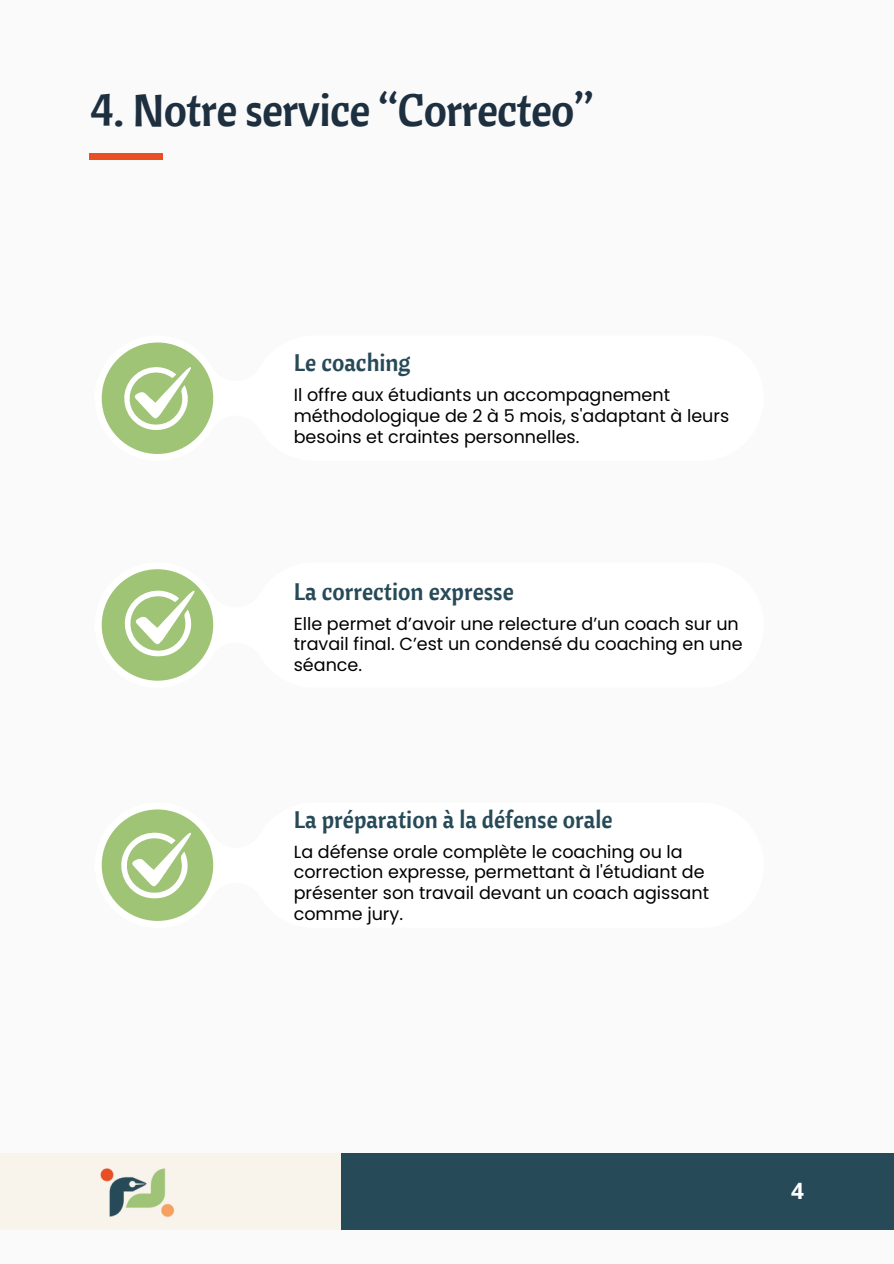
<style>
.page{position:relative;width:894px;height:1264px;background:#fff}
.page>*{position:absolute;margin:0;border:0;box-sizing:border-box;transform-origin:0 0}
.t1{font:45px "Cantora One";letter-spacing:-.02em;color:#1e3040}
.t2{font:23.85px "Cantora One";color:#274a58}
.t3{font:700 22.5px "Open Sans";color:#fff}
.t4{font:17.55px/20.7px "Poppins";color:#000}
</style>
<div class="page">
<div style="left:0;top:0;width:893px;height:1263px;background:#fafafa"></div>
<div style="left:89px;top:153px;width:73px;height:6px;background:#e94e24"></div>
<div style="left:0;top:1153px;width:341px;height:77px;background:#f8f4eb"></div>
<div style="left:341px;top:1153px;width:552px;height:77px;background:#274a58"></div>
<img style="left:100px;top:1168px;width:75px;height:49px">
<div style="left:102px;top:342px;width:111px;height:112px;background:#9fc476;border-radius:50%"></div>
<div style="left:102px;top:569px;width:111px;height:111px;background:#9fc476;border-radius:50%"></div>
<div style="left:102px;top:809px;width:111px;height:111px;background:#9fc476;border-radius:50%"></div>
<svg style="left:124px;top:590px;width:71px;height:67px"></svg>
<svg style="left:124px;top:367px;width:67px;height:63px"></svg>
<svg style="left:121px;top:832px;width:70px;height:66px"></svg>
<p class="t1" style="left:90px;top:81px;width:504px">4. Notre service “Correcteo”</p>
<p class="t2" style="left:294px;top:347px;width:118px">Le coaching</p>
<p class="t4" style="left:294px;top:384px;width:437px">Il offre aux étudiants un accompagnement méthodologique de 2 à 5 mois, s'adaptant à leurs besoins et craintes personnelles.</p>
<h2 class="t2" style="left:294px;top:576px;width:221px">La correction expresse</h2>
<p class="t4" style="left:294px;top:613px;width:450px">Elle permet d’avoir une relecture d’un coach sur un travail final. C’est un condensé du coaching en une séance.</p>
<p class="t2" style="left:294px;top:803px;width:320px">La préparation à la défense orale</p>
<p class="t4" style="left:294px;top:841px;width:417px">La défense orale complète le coaching ou la correction expresse, permettant à l'étudiant de présenter son travail devant un coach agissant comme jury.</p>
<h1 class="t3" style="left:791px;top:1175px;width:14px">4</h1>
</div>
